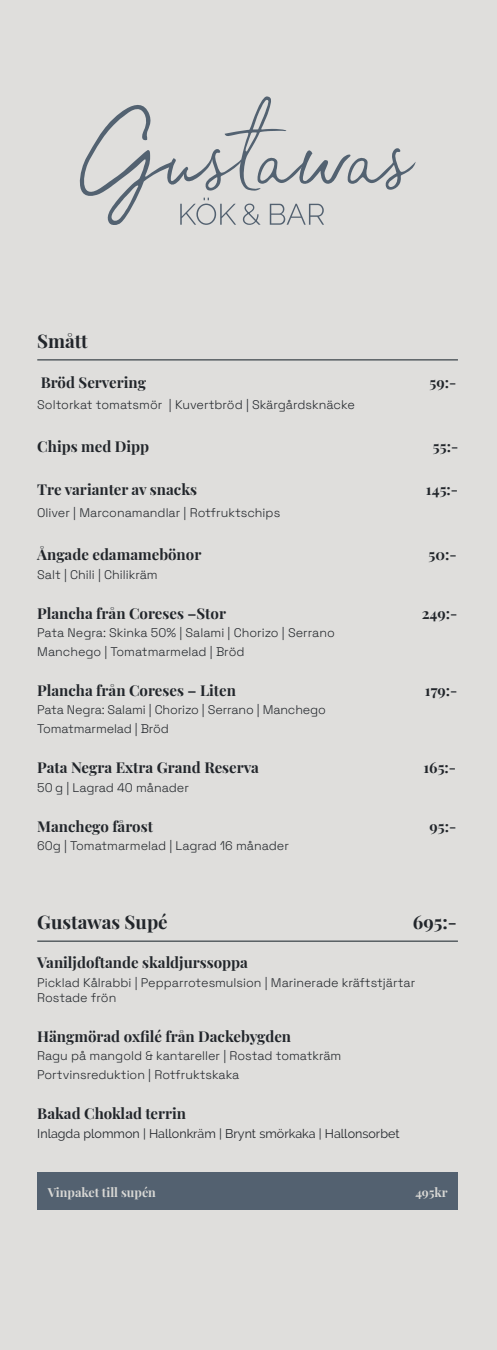
<style>
.page{position:relative;width:497px;height:1350px;background:#fff}
.page>*{position:absolute;margin:0;border:0;box-sizing:border-box;transform-origin:0 0}
.Rubrik_A3_VIK{font:700 18.75px "Playfair Display";color:#22262b}
.Rätt_A3_VIK{font:700 15px "Playfair Display";color:#22262b}
.Innehåll_A3_VIK{font:700 15px "Playfair Display";color:#22262b}
.Innehåll_A3_VIK-2{font:300 12.5px/15px "Space Grotesk";color:#22262b}
.Rätt_A3_VIK-2{font:300 12.5px "Space Grotesk";letter-spacing:-.01em;color:#22262b}
.Innehåll_A3_VIK-3{font:12.5px "Raleway";color:#22262b}
.Rätt_A3_VIK-3{font:700 12.5px "Playfair Display";color:#d7d7d4}
</style>
<div class="page">
<div style="left:0;top:0;width:496px;height:1350px;background:#dfdedc"></div>
<svg style="left:80px;top:96px;width:335px;height:129px"></svg>
<hr style="left:37px;top:941px;width:420px;height:1px;background:#131f27">
<div style="left:37px;top:1172px;width:420px;height:38px;background:#536170"></div>
<hr style="left:37px;top:360px;width:420px;height:1px;background:#131f27">
<p class="Rubrik_A3_VIK" style="left:37px;top:326px;width:52px">Smått</p>
<p class="Rätt_A3_VIK" style="left:41px;top:370px;width:107px">Bröd Servering</p>
<p class="Rätt_A3_VIK" style="left:429px;top:370px;width:28px">59:-</p>
<p class="Innehåll_A3_VIK-2" style="left:37px;top:397px;width:318px">Soltorkat tomatsmör | Kuvertbröd | Skärgårdsknäcke</p>
<p class="Innehåll_A3_VIK" style="left:37px;top:435px;width:113px">Chips med Dipp</p>
<p class="Innehåll_A3_VIK" style="left:432px;top:435px;width:27px">55:-</p>
<p class="Rätt_A3_VIK" style="left:37px;top:478px;width:161px">Tre varianter av snacks</p>
<p class="Rätt_A3_VIK" style="left:425px;top:478px;width:34px">145:-</p>
<p class="Innehåll_A3_VIK-2" style="left:37px;top:504px;width:244px">Oliver | Marconamandlar | Rotfruktschips</p>
<p class="Innehåll_A3_VIK" style="left:37px;top:543px;width:165px">Ångade edamamebönor</p>
<p class="Innehåll_A3_VIK" style="left:428px;top:543px;width:30px">50:-</p>
<p class="Innehåll_A3_VIK-2" style="left:37px;top:566px;width:122px">Salt | Chili | Chilikräm</p>
<p class="Rätt_A3_VIK" style="left:37px;top:601px;width:190px">Plancha från Coreses –Stor</p>
<p class="Rätt_A3_VIK" style="left:421px;top:601px;width:37px">249:-</p>
<p class="Innehåll_A3_VIK-2" style="left:37px;top:625px;width:299px">Pata Negra: Skinka 50% | Salami | Chorizo | Serrano</p>
<p class="Innehåll_A3_VIK-2" style="left:37px;top:643px;width:208px">Manchego | Tomatmarmelad | Bröd</p>
<p class="Rätt_A3_VIK" style="left:37px;top:678px;width:200px">Plancha från Coreses – Liten</p>
<p class="Rätt_A3_VIK" style="left:424px;top:678px;width:34px">179:-</p>
<p class="Rätt_A3_VIK-2" style="left:37px;top:701px;width:290px">Pata Negra: Salami | Chorizo | Serrano | Manchego</p>
<p class="Rätt_A3_VIK-2" style="left:37px;top:719px;width:133px">Tomatmarmelad | Bröd</p>
<p class="Rätt_A3_VIK" style="left:37px;top:756px;width:223px">Pata Negra Extra Grand Reserva</p>
<p class="Rätt_A3_VIK" style="left:423px;top:756px;width:34px">165:-</p>
<p class="Innehåll_A3_VIK-2" style="left:37px;top:779px;width:153px">50 g | Lagrad 40 månader</p>
<p class="Rätt_A3_VIK" style="left:37px;top:814px;width:117px">Manchego fårost</p>
<p class="Rätt_A3_VIK" style="left:429px;top:814px;width:28px">95:-</p>
<p class="Innehåll_A3_VIK-2" style="left:37px;top:838px;width:253px">60g | Tomatmarmelad | Lagrad 16 månader</p>
<p class="Rubrik_A3_VIK" style="left:37px;top:907px;width:132px">Gustawas Supé</p>
<p class="Rubrik_A3_VIK" style="left:412px;top:907px;width:45px">695:-</p>
<p class="Rätt_A3_VIK" style="left:37px;top:951px;width:212px">Vaniljdoftande skaldjurssoppa</p>
<p class="Innehåll_A3_VIK-2" style="left:37px;top:974px;width:379px">Picklad Kålrabbi | Pepparrotesmulsion | Marinerade kräftstjärtar<br>Rostade frön</p>
<p class="Innehåll_A3_VIK" style="left:37px;top:1025px;width:255px">Hängmörad oxfilé från Dackebygden</p>
<p class="Innehåll_A3_VIK-2" style="left:37px;top:1048px;width:305px">Ragu på mangold &amp; kantareller | Rostad tomatkräm</p>
<p class="Innehåll_A3_VIK-2" style="left:37px;top:1066px;width:203px">Portvinsreduktion | Rotfruktskaka</p>
<p class="Innehåll_A3_VIK" style="left:37px;top:1102px;width:150px">Bakad Choklad terrin</p>
<p class="Innehåll_A3_VIK-3" style="left:37px;top:1126px;width:363px">Inlagda plommon | Hallonkräm | Brynt smörkaka | Hallonsorbet</p>
<p class="Rätt_A3_VIK-3" style="left:48px;top:1182px;width:109px">Vinpaket till supén</p>
<p class="Rätt_A3_VIK-3" style="left:415px;top:1182px;width:34px">495kr</p>
</div>
